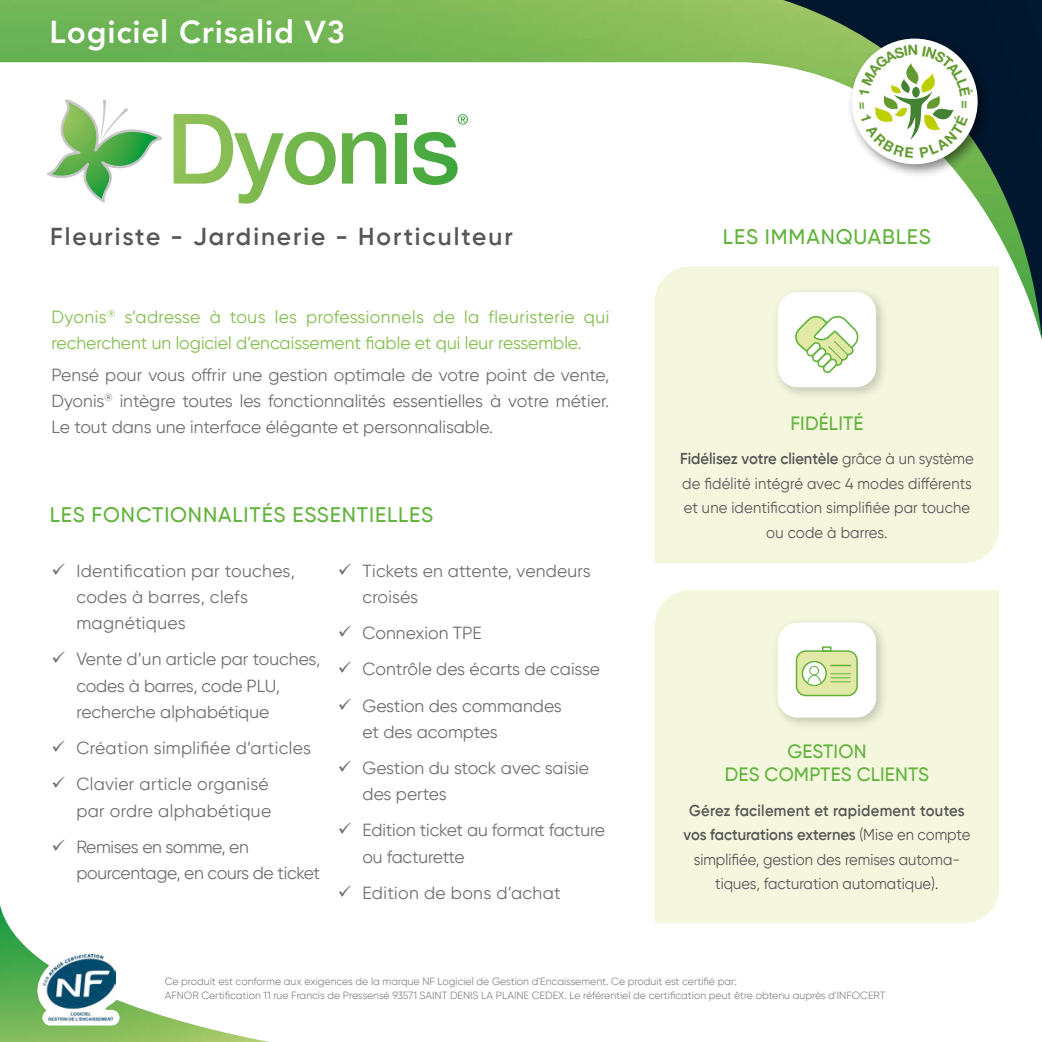
<style>
.page{position:relative;width:1042px;height:1042px;background:#fff}
.page>*{position:absolute;margin:0;border:0;box-sizing:border-box;transform-origin:0 0}
.t1{font:800 31.5px "Avenir LT Std";letter-spacing:.025em;color:#fff}
.t2{font:600 24.5px "Gilroy";letter-spacing:.08em;color:#575756}
.t3{font:500 21px "Gilroy";letter-spacing:.04em;color:#61b33b}
.t4{font:500 19.25px/23.1px "Gilroy";letter-spacing:.01em;color:#61b33b;text-align:center}
.t5{font:17.5px/26.2px "Gilroy";color:#706f6f}
.t6{font:17.5px/26.2px "Gilroy";letter-spacing:.02em;color:#706f6f}
.t7{font:17.5px/26.2px "Gilroy";color:#82bd4c}
.t8{font:17.5px "Gilroy";letter-spacing:-.02em;color:#706f6f}
.t9{font:15.75px/24.5px "Gilroy";color:#575756;text-align:center;scale:.94 1}
.t10{font:10.5px/14px "Gilroy";color:#878787}
.s1{font-weight:600}
</style>
<div class="page">
<img style="left:0;top:0;width:1042px;height:339px">
<img style="left:0;top:905px;width:269px;height:137px">
<svg style="left:342px;top:132px;width:44px;height:52px"></svg>
<svg style="left:174px;top:114px;width:162px;height:89px"></svg>
<svg style="left:413px;top:132px;width:45px;height:53px"></svg>
<div style="left:395px;top:133px;width:11px;height:51px;background:#52ac42"></div>
<svg style="left:395px;top:114px;width:11px;height:11px"></svg>
<svg style="left:458px;top:114px;width:10px;height:11px"></svg>
<svg style="left:47px;top:99px;width:116px;height:104px"></svg>
<div style="left:655px;top:266px;width:344px;height:297px;background:#f4f6de"></div>
<div style="left:655px;top:590px;width:344px;height:333px;background:#f4f6de"></div>
<div style="left:771px;top:285px;width:118px;height:115px;background:#000;opacity:.2"></div>
<div style="left:778px;top:292px;width:98px;height:95px;background:#fff;border-radius:20px"></div>
<svg style="left:795px;top:316px;width:64px;height:58px"></svg>
<div style="left:771px;top:616px;width:118px;height:114px;background:#000;opacity:.2"></div>
<div style="left:778px;top:622px;width:98px;height:95px;background:#fff;border-radius:20px"></div>
<svg style="left:795px;top:646px;width:63px;height:51px"></svg>
<div style="left:846px;top:33px;width:146px;height:146px;background:#000;opacity:.48"></div>
<div style="left:851px;top:39px;width:126px;height:125px;background:#fff;border-radius:50%"></div>
<svg style="left:33px;top:944px;width:94px;height:81px"></svg>
<img style="left:44px;top:955px;width:71px;height:66px">
<svg style="left:859px;top:45px;width:114px;height:113px"></svg>
<h1 class="t1" style="left:50px;top:13px;width:297px">Logiciel Crisalid V3</h1>
<h2 class="t2" style="left:50px;top:226px;width:464px">Fleuriste - Jardinerie - Horticulteur</h2>
<p class="t7" style="left:52px;top:305px;width:559px">Dyonis<sup>®</sup> s’adresse à tous les professionnels de la fleuristerie qui recherchent un logiciel d’encaissement fiable et qui leur ressemble.</p>
<p class="t5" style="left:52px;top:363px;width:559px;text-align:justify">Pensé pour vous offrir une gestion optimale de votre point de vente, Dyonis<sup>®</sup> intègre toutes les fonctionnalités essentielles à votre métier.<br>Le tout dans une interface élégante et personnalisable.</p>
<p class="t3" style="left:50px;top:505px;width:385px">LES FONCTIONNALITÉS ESSENTIELLES</p>
<p class="t6" style="left:76px;top:559px;width:220px">Identification par touches, codes à barres, clefs magnétiques</p>
<p class="t5" style="left:76px;top:647px;width:246px">Vente d’un article par touches, codes à barres, code PLU, recherche alphabétique</p>
<p class="t6" style="left:76px;top:731px;width:236px;line-height:36.2px">Création simplifiée d’articles<br>Clavier article organisé</p>
<p class="t5" style="left:76px;top:793px;width:196px;line-height:36.2px">par ordre alphabétique<br>Remises en somme, en</p>
<p class="t8" style="left:76px;top:865px;width:245px">pourcentage, en cours de ticket</p>
<p class="t5" style="left:363px;top:559px;width:229px">Tickets en attente, vendeurs croisés</p>
<p class="t5" style="left:362px;top:616px;width:239px;line-height:36.2px">Connexion TPE<br>Contrôle des écarts de caisse<br>Gestion des commandes</p>
<p class="t5" style="left:362px;top:715px;width:228px;line-height:36.2px">et des acomptes<br>Gestion du stock avec saisie</p>
<p class="t5" style="left:362px;top:777px;width:244px;line-height:36.2px">des pertes<br>Edition ticket au format facture</p>
<p class="t6" style="left:362px;top:840px;width:200px;line-height:36.2px">ou facturette<br>Edition de bons d’achat</p>
<p class="t3" style="left:723px;top:228px;width:209px">LES IMMANQUABLES</p>
<p class="t4" style="left:790px;top:413px;width:75px">FIDÉLITÉ</p>
<p class="t9" style="left:680px;top:447px;width:314px"><span class="s1">Fidélisez votre clientèle</span> grâce à un système de fidélité intégré avec 4 modes différents et une identification simplifiée par touche ou code à barres.</p>
<p class="t4" style="left:725px;top:741px;width:206px">GESTION<br>DES COMPTES CLIENTS</p>
<p class="t9" style="left:683px;top:799px;width:306px"><span class="s1">Gérez facilement et rapidement toutes vos facturations externes</span> (Mise en compte simplifiée, gestion des remises automa&shy;tiques, facturation automatique).</p>
<p class="t10" style="left:165px;top:975px;width:722px">Ce produit est conforme aux exigences de la marque NF Logiciel de Gestion d'Encaissement. Ce produit est certifié par:<br>AFNOR Certification 11 rue Francis de Pressensé 93571 SAINT DENIS LA PLAINE CEDEX. Le référentiel de certification peut être obtenu auprès d'INFOCERT</p>
</div>
